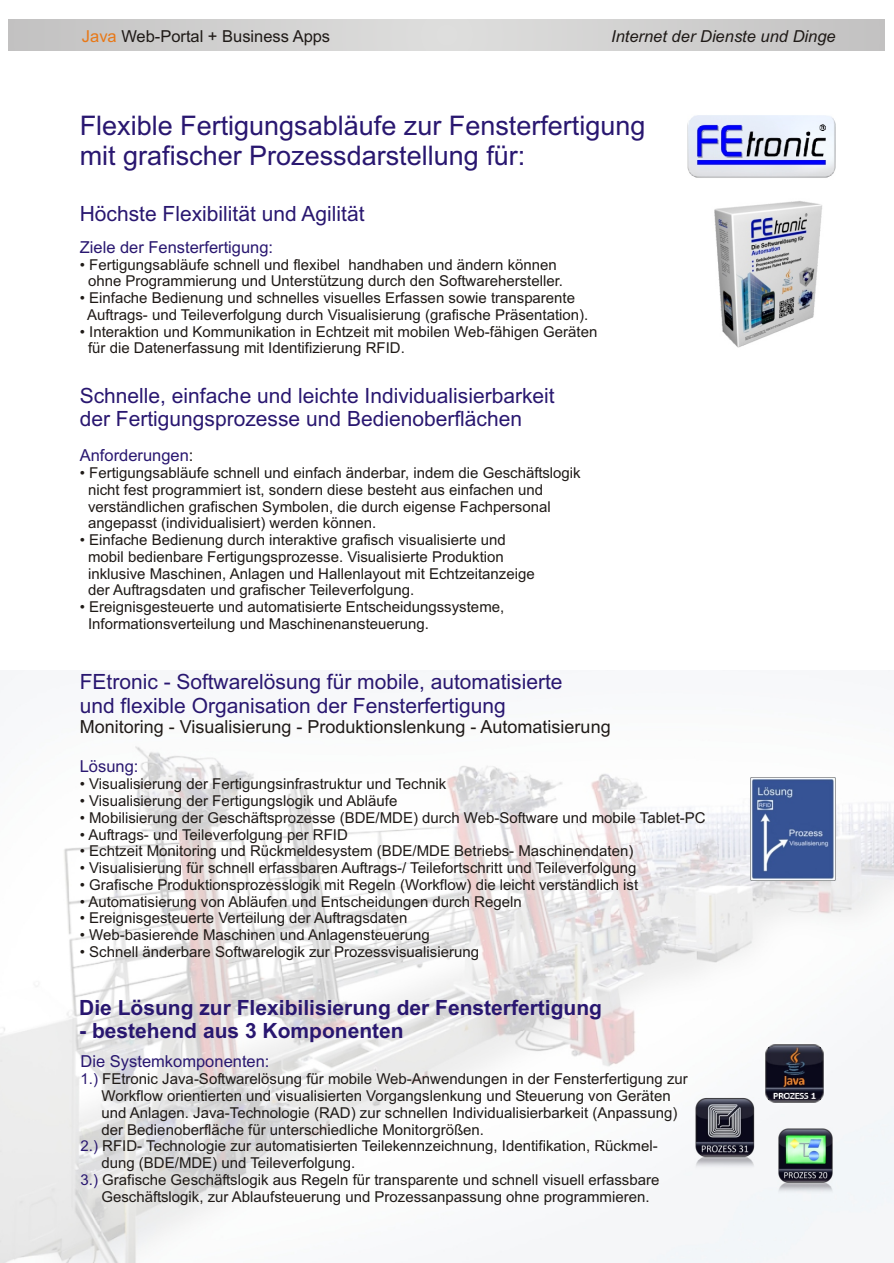
<style>
.page{position:relative;width:894px;height:1263px;background:#fff}
.page>*{position:absolute;margin:0;border:0;box-sizing:border-box;transform-origin:0 0}
.t1{font:27px/30.2px "Arial";color:#291770}
.t2{font:21px/23.4px "Arial";color:#291770}
.t3{font:700 21px "Arial";color:#291770}
.t4{font:18px "Arial";color:#1f1a17}
.t5{font:16.5px "Arial";color:#291770}
.t6{font:16.5px "Arial";color:#1f1a17}
.t7{font:italic 16.5px "Arial";color:#1f1a17}
.t8{font:15px/16.8px "Arial";color:#1f1a17}
.s1{color:#e87817}
.s2{color:#1f1a17}
.s3{color:#291770}
</style>
<div class="page">
<img style="left:0;top:671px;width:894px;height:592px">
<div style="left:9px;top:19px;width:875px;height:31px;background:linear-gradient(to right,#d0d0cf,#d0d0cf)"></div>
<img style="left:687px;top:115px;width:149px;height:63px">
<img style="left:777px;top:1127px;width:57px;height:75px">
<img style="left:694px;top:1098px;width:61px;height:79px">
<img style="left:762px;top:1041px;width:64px;height:64px">
<img style="left:783px;top:1047px;width:22px;height:40px">
<img style="left:714px;top:201px;width:108px;height:147px">
<img style="left:751px;top:777px;width:85px;height:104px">
<p class="t6" style="left:82px;top:30px;width:250px"><span class="s1">Java</span> Web-Portal + Business Apps</p>
<p class="t7" style="left:611px;top:30px;width:226px">Internet der Dienste und Dinge</p>
<h1 class="t1" style="left:80px;top:113px;width:567px">Flexible Fertigungsabläufe zur Fensterfertigung mit grafischer Prozessdarstellung für:</h1>
<h2 class="t2" style="left:80px;top:204px;width:286px">Höchste Flexibilität und Agilität</h2>
<p class="t5" style="left:80px;top:241px;width:195px">Ziele der Fensterfertigung:</p>
<p class="t8" style="left:80px;top:257px;width:485px;text-align:center">• Fertigungsabläufe schnell und flexibel handhaben und ändern können ohne Programmierung und Unterstützung durch den Softwarehersteller.</p>
<p class="t8" style="left:87px;top:291px;width:503px;text-indent:-8px">• Einfache Bedienung und schnelles visuelles Erfassen sowie transparente<br>Auftrags- und Teileverfolgung durch Visualisierung (grafische Präsentation).</p>
<p class="t8" style="left:88px;top:324px;width:511px;text-indent:-8px">• Interaktion und Kommunikation in Echtzeit mit mobilen Web-fähigen Geräten für die Datenerfassung mit Identifizierung RFID.</p>
<h2 class="t2" style="left:80px;top:385px;width:477px">Schnelle, einfache und leichte Individualisierbarkeit der Fertigungsprozesse und Bedienoberflächen</h2>
<p class="t5" style="left:80px;top:449px;width:115px">Anforderungen<span class="s2">:</span></p>
<p class="t8" style="left:88px;top:466px;width:494px;text-indent:-8px">• Fertigungsabläufe schnell und einfach änderbar, indem die Geschäftslogik nicht fest programmiert ist, sondern diese besteht aus einfachen und verständlichen grafischen Symbolen, die durch eigense Fachpersonal angepasst (individualisiert) werden können.</p>
<p class="t8" style="left:88px;top:533px;width:448px;text-indent:-8px">• Einfache Bedienung durch interaktive grafisch visualisierte und mobil bedienbare Fertigungsprozesse. Visualisierte Produktion inklusive Maschinen, Anlagen und Hallenlayout mit Echtzeitanzeige der Auftragsdaten und grafischer Teileverfolgung.</p>
<p class="t8" style="left:88px;top:600px;width:418px;text-indent:-8px">• Ereignisgesteuerte und automatisierte Entscheidungssysteme,<br>Informationsverteilung und Maschinenansteuerung.</p>
<h2 class="t2" style="left:80px;top:672px;width:484px">FEtronic - Softwarelösung für mobile, automatisierte und flexible Organisation der Fensterfertigung</h2>
<p class="t4" style="left:80px;top:720px;width:532px">Monitoring - Visualisierung - Produktionslenkung - Automatisierung</p>
<p class="t5" style="left:80px;top:760px;width:60px">Lösung:</p>
<p class="t8" style="left:80px;top:777px;width:368px">• Visualisierung der Fertigungsinfrastruktur und Technik</p>
<p class="t8" style="left:80px;top:794px;width:319px">• Visualisierung der Fertigungslogik und Abläufe</p>
<p class="t8" style="left:80px;top:810px;width:627px">• Mobilisierung der Geschäftsprozesse (BDE/MDE) durch Web-Software und mobile Tablet-PC</p>
<p class="t8" style="left:80px;top:827px;width:270px">• Auftrags- und Teileverfolgung per RFID</p>
<p class="t8" style="left:80px;top:844px;width:555px">• Echtzeit Monitoring und Rückmeldesystem (BDE/MDE Betriebs- Maschinendaten)</p>
<p class="t8" style="left:80px;top:861px;width:558px">• Visualisierung für schnell erfassbaren Auftrags-/ Teilefortschritt und Teileverfolgung</p>
<p class="t8" style="left:80px;top:878px;width:560px">• Grafische Produktionsprozesslogik mit Regeln (Workflow) die leicht verständlich ist</p>
<p class="t8" style="left:80px;top:894px;width:443px">• Automatisierung von Abläufen und Entscheidungen durch Regeln</p>
<p class="t8" style="left:80px;top:911px;width:329px">• Ereignisgesteuerte Verteilung der Auftragsdaten</p>
<p class="t8" style="left:80px;top:928px;width:352px">• Web-basierende Maschinen und Anlagensteuerung</p>
<p class="t8" style="left:80px;top:945px;width:401px">• Schnell änderbare Softwarelogik zur Prozessvisualisierung</p>
<h2 class="t3" style="left:79px;top:999px;width:524px">Die Lösung zur Flexibilisierung der Fensterfertigung</h2>
<h2 class="t3" style="left:79px;top:1023px;width:326px">- bestehend aus 3 Komponenten</h2>
<p class="t5" style="left:81px;top:1055px;width:190px">Die Systemkomponenten:</p>
<p class="t8" style="left:81px;top:1072px;width:609px"><span class="s3">1.)</span> FEtronic Java-Softwarelösung für mobile Web-Anwendungen in der Fensterfertigung zur</p>
<p class="t8" style="left:101px;top:1089px;width:577px">Workflow orientierten und visualisierten Vorgangslenkung und Steuerung von Geräten und Anlagen. Java-Technologie (RAD) zur schnellen Individualisierbarkeit (Anpassung) der Bedienoberfläche für unterschiedliche Monitorgrößen.</p>
<p class="t8" style="left:101px;top:1156px;width:256px">dung (BDE/MDE) und Teileverfolgung.</p>
<p class="t8" style="left:101px;top:1189px;width:550px">Geschäftslogik, zur Ablaufsteuerung und Prozessanpassung ohne programmieren.</p>
<p class="t8" style="left:81px;top:1139px;width:579px"><span class="s3">2.)</span> RFID- Technologie zur automatisierten Teilekennzeichnung, Identifikation, Rückmel-</p>
<p class="t8" style="left:81px;top:1172px;width:580px"><span class="s3">3.)</span> Grafische Geschäftslogik aus Regeln für transparente und schnell visuell erfassbare</p>
</div>
